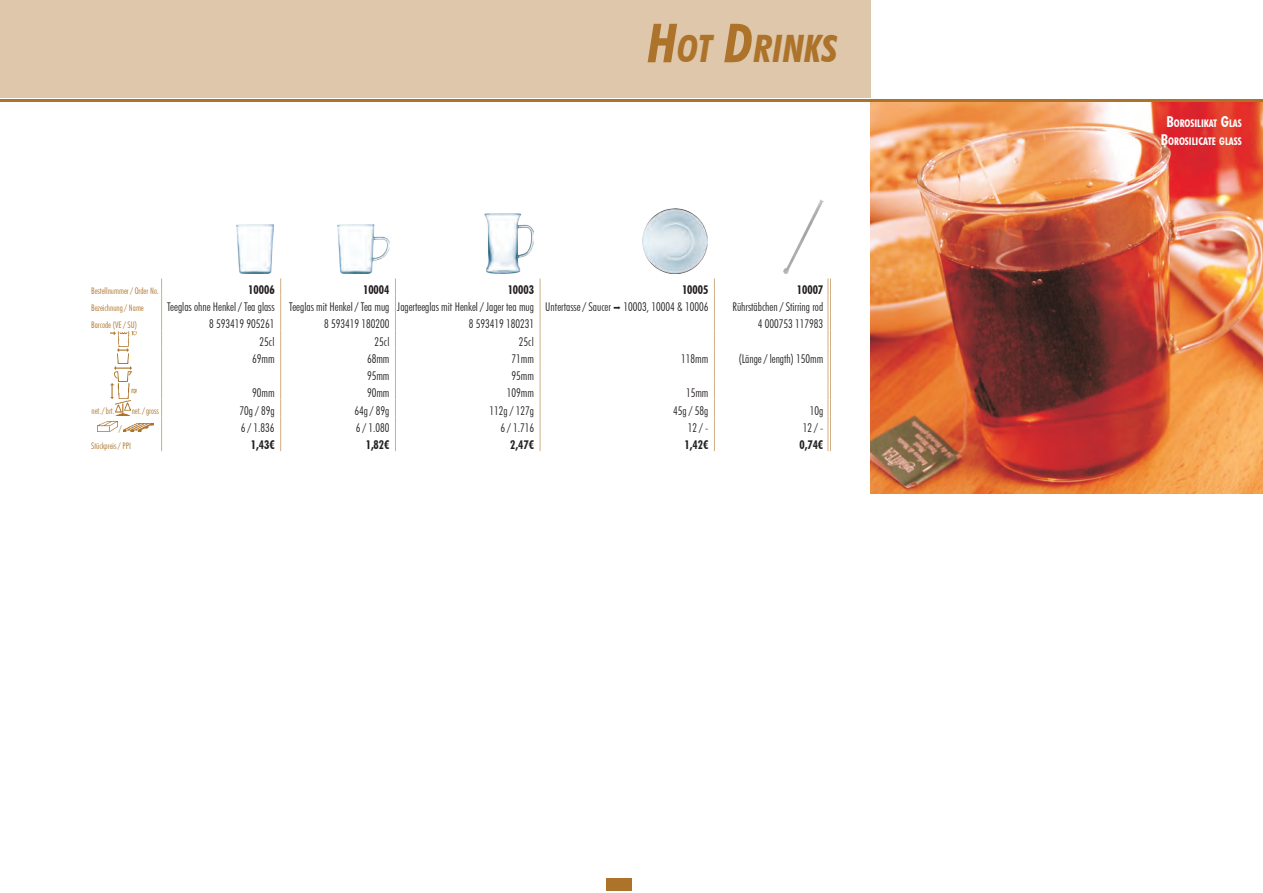
<style>
.page{position:relative;width:1263px;height:893px;background:#fff}
.page>*{position:absolute;margin:0;border:0;box-sizing:border-box;transform-origin:0 0}
.t1{font:italic 700 condensed 37.8px "Futura BT";color:#ad732a}
.t2{font:300 condensed 12px "Futura BT";color:#231f20}
.t3{font:700 condensed 12px "Futura BT";color:#231f20}
.t4{font:700 condensed 10.5px/18px "Futura BT";color:#fff;text-align:center}
.t5{font:300 condensed 9px "Futura BT";color:#ad732a}
.s1{font-size:54px}
.s2{font-size:15px}
</style>
<div class="page">
<svg style="left:828px;top:278px;width:3px;height:173px"></svg>
<svg style="left:161px;top:278px;width:1px;height:173px"></svg>
<svg style="left:280px;top:278px;width:1px;height:173px"></svg>
<svg style="left:395px;top:278px;width:1px;height:173px"></svg>
<svg style="left:540px;top:278px;width:1px;height:173px"></svg>
<svg style="left:714px;top:278px;width:1px;height:173px"></svg>
<img style="left:110px;top:332px;width:26px;height:15px">
<img style="left:118px;top:349px;width:11px;height:15px">
<img style="left:114px;top:366px;width:18px;height:15px">
<img style="left:110px;top:383px;width:26px;height:15px">
<img style="left:116px;top:401px;width:15px;height:14px">
<img style="left:97px;top:421px;width:20px;height:11px">
<img style="left:123px;top:423px;width:30px;height:9px">
<img style="left:236px;top:224px;width:37px;height:49px">
<img style="left:337px;top:224px;width:52px;height:49px">
<img style="left:484px;top:214px;width:50px;height:59px">
<img style="left:642px;top:209px;width:66px;height:64px">
<img style="left:784px;top:199px;width:40px;height:74px">
<img style="left:871px;top:101px;width:392px;height:393px">
<div style="left:0;top:0;width:871px;height:98px;background:#dec7aa"></div>
<div style="left:606px;top:878px;width:25px;height:13px;background:#ad732a"></div>
<hr style="left:0;top:99px;width:1263px;height:2px;background:#ad732a">
<h1 class="t1" style="left:648px;top:26px;width:192px"><span class="s1">H</span>OT <span class="s1">D</span>RINKS</h1>
<p class="t5" style="left:91px;top:285px;width:69px">Bestellnummer / Order No.</p>
<p class="t3" style="left:248px;top:282px;width:28px">10006</p>
<p class="t3" style="left:363px;top:282px;width:28px">10004</p>
<p class="t3" style="left:508px;top:282px;width:28px">10003</p>
<p class="t3" style="left:682px;top:282px;width:28px">10005</p>
<p class="t3" style="left:797px;top:282px;width:28px">10007</p>
<p class="t5" style="left:91px;top:302px;width:54px">Bezeichnung / Name</p>
<p class="t2" style="left:167px;top:299px;width:543px">Teeglas ohne Henkel / Tea glass Teeglas mit Henkel / Tea mug Jagerteeglas mit Henkel / Jager tea mug Untertasse / Saucer 10003, 10004 &amp; 10006</p>
<p class="t2" style="left:732px;top:299px;width:92px">Rührstäbchen / Stirring rod</p>
<p class="t5" style="left:91px;top:320px;width:48px">Barcode (VE / SU)</p>
<p class="t2" style="left:209px;top:317px;width:67px">8 593419 905261</p>
<p class="t2" style="left:324px;top:317px;width:67px">8 593419 180200</p>
<p class="t2" style="left:469px;top:317px;width:67px">8 593419 180231</p>
<p class="t2" style="left:758px;top:317px;width:67px">4 000753 117983</p>
<p class="t2" style="left:260px;top:334px;width:17px">25cl</p>
<p class="t2" style="left:374px;top:334px;width:17px">25cl</p>
<p class="t2" style="left:519px;top:334px;width:17px">25cl</p>
<p class="t2" style="left:252px;top:351px;width:24px">69mm</p>
<p class="t2" style="left:367px;top:351px;width:24px">68mm</p>
<p class="t2" style="left:512px;top:351px;width:24px">71mm</p>
<p class="t2" style="left:681px;top:351px;width:29px">118mm</p>
<p class="t2" style="left:739px;top:351px;width:86px">(Länge / length) 150mm</p>
<p class="t2" style="left:367px;top:368px;width:24px">95mm</p>
<p class="t2" style="left:512px;top:368px;width:24px">95mm</p>
<p class="t2" style="left:252px;top:386px;width:24px">90mm</p>
<p class="t2" style="left:367px;top:386px;width:24px">90mm</p>
<p class="t2" style="left:507px;top:386px;width:29px">109mm</p>
<p class="t2" style="left:686px;top:386px;width:24px">15mm</p>
<p class="t5" style="left:92px;top:405px;width:25px">net./brt.</p>
<p class="t5" style="left:132px;top:405px;width:29px">net./gross</p>
<p class="t2" style="left:240px;top:403px;width:37px">70g / 89g</p>
<p class="t2" style="left:354px;top:403px;width:37px">64g / 89g</p>
<p class="t2" style="left:490px;top:403px;width:46px">112g / 127g</p>
<p class="t2" style="left:673px;top:403px;width:37px">45g / 58g</p>
<p class="t2" style="left:810px;top:403px;width:15px">10g</p>
<p class="t5" style="left:119px;top:423px;width:4px">/</p>
<p class="t2" style="left:241px;top:420px;width:35px">6 / 1.836</p>
<p class="t2" style="left:356px;top:420px;width:35px">6 / 1.080</p>
<p class="t2" style="left:500px;top:420px;width:35px">6 / 1.716</p>
<p class="t2" style="left:688px;top:420px;width:22px">12 / -</p>
<p class="t2" style="left:803px;top:420px;width:22px">12 / -</p>
<p class="t5" style="left:91px;top:440px;width:41px">Stückpreis / PPI</p>
<p class="t3" style="left:251px;top:437px;width:25px">1,43€</p>
<p class="t3" style="left:366px;top:437px;width:25px">1,82€</p>
<p class="t3" style="left:510px;top:437px;width:25px">2,47€</p>
<p class="t3" style="left:685px;top:437px;width:25px">1,42€</p>
<p class="t3" style="left:799px;top:437px;width:25px">0,74€</p>
<p class="t4" style="left:1161px;top:114px;width:82px"><span class="s2">B</span>OROSILIKAT <span class="s2">G</span>LAS<br><span class="s2">B</span>OROSILICATE GLASS</p>
</div>
